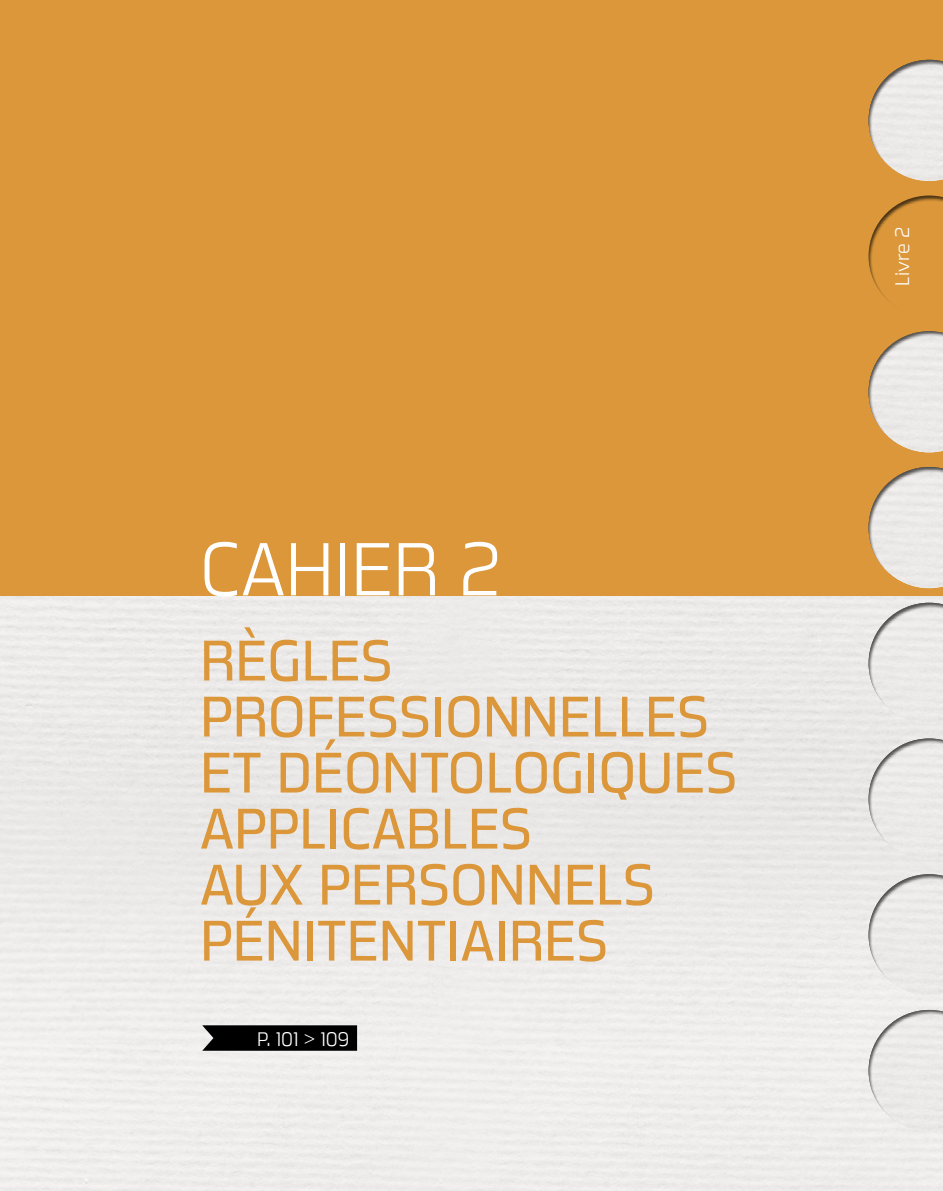
<style>
.page{position:relative;width:943px;height:1191px;background:#fff}
.page>*{position:absolute;margin:0;border:0;box-sizing:border-box;transform-origin:0 0}
._02-Cahier-N{font:73.5px "Great Escape Lt";color:#fff}
._02-Cahier-Titre-A{font:56px/56px "Great Escape Bk";color:#db973a}
.TC-Livre-Onglé{font:19.25px "Great Escape Lt";color:#fff}
</style>
<div class="page">
<div style="left:0;top:595px;width:943px;height:596px;background:#ecebea"></div>
<div style="left:0;top:0;width:943px;height:595px;background:#db973a"></div>
<div style="left:851px;top:319px;width:92px;height:134px;background:#000;opacity:.65"></div>
<div style="left:851px;top:454px;width:92px;height:135px;background:#000;opacity:.65"></div>
<div style="left:851px;top:589px;width:92px;height:136px;background:#000;opacity:.65"></div>
<div style="left:851px;top:725px;width:92px;height:135px;background:#ebe8e7"></div>
<div style="left:851px;top:860px;width:92px;height:137px;background:#eceae8"></div>
<div style="left:851px;top:997px;width:92px;height:134px;background:#edebe9"></div>
<div style="left:851px;top:46px;width:92px;height:137px;background:#000;opacity:.65"></div>
<svg style="left:202px;top:1025px;width:155px;height:25px;background:#0c0c0c"></svg>
<p class="_02-Cahier-N" style="left:200px;top:525px;width:303px">CAHIER 2</p>
<p class="_02-Cahier-Titre-A" style="left:200px;top:632px;width:538px">RÈGLES<br>PROFESSIONNELLES<br>ET DÉONTOLOGIQUES<br>APPLICABLES<br>AUX PERSONNELS<br>PÉNITENTIAIRES</p>
<p class="TC-Livre-Onglé" style="left:257px;top:1027px;width:94px">P. 101 &gt; 109</p>
<p class="TC-Livre-Onglé" style="left:890px;top:286px;width:61px;rotate:-90deg">Livre 2</p>
</div>
